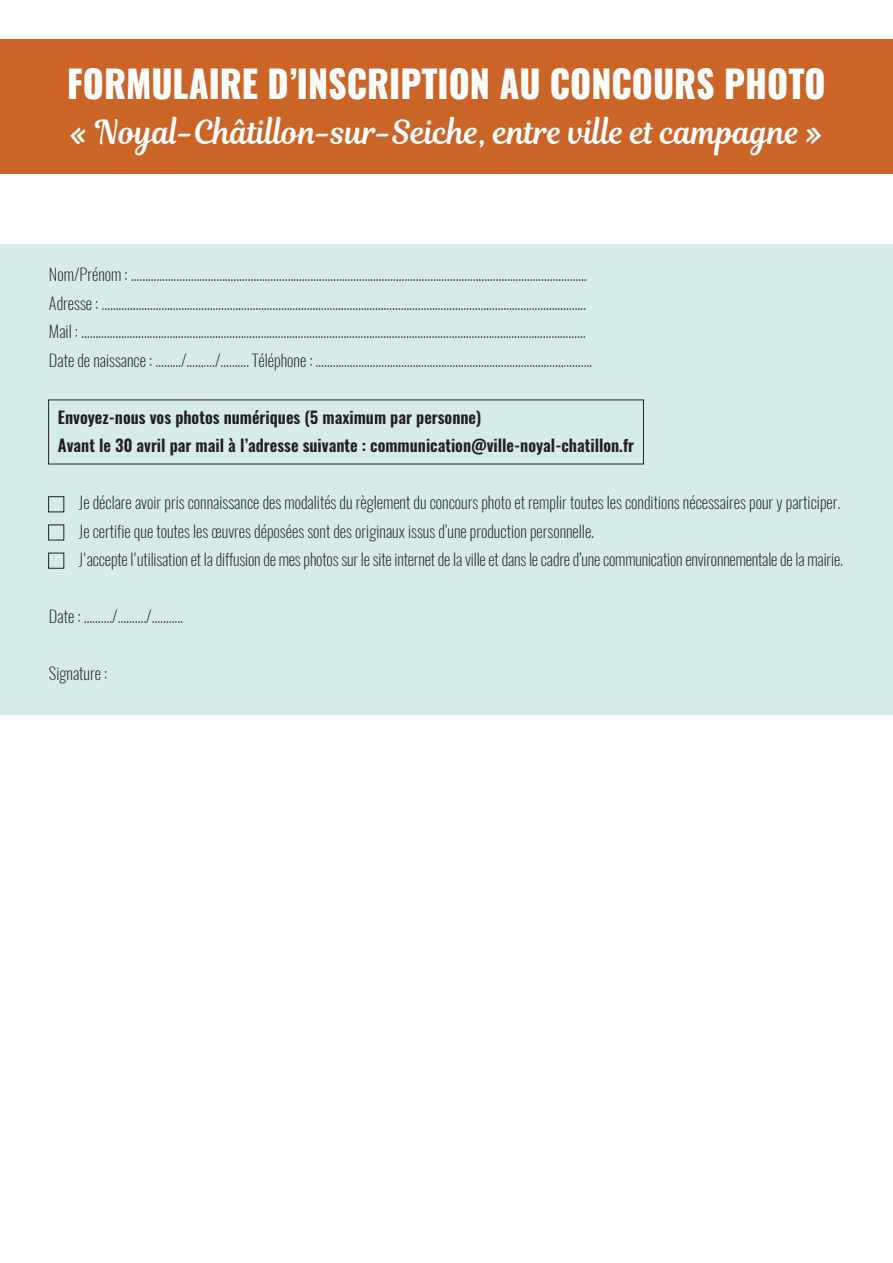
<style>
.page{position:relative;width:893px;height:1263px;background:#fff}
.page>*{position:absolute;margin:0;border:0;box-sizing:border-box;transform-origin:0 0}
.t1{font:800 37.5px "Oswald";color:#fff;scale:.94 1}
.t2{font:32.85px "Magnolia Script";color:#fff;scale:.94 1}
.t3{font:200 16.5px/28.5px "Oswald";color:#231f20}
.t4{font:600 16.5px/28.5px "Oswald";color:#231f20}
</style>
<div class="page">
<div style="left:0;top:244px;width:893px;height:471px;background:#d5ece8"></div>
<div style="left:0;top:39px;width:893px;height:134px;background:#cb6527"></div>
<div style="left:48px;top:496px;width:16px;height:16px;border:1px solid #231f20"></div>
<div style="left:48px;top:524px;width:16px;height:16px;border:1px solid #231f20"></div>
<div style="left:48px;top:553px;width:16px;height:16px;border:1px solid #231f20"></div>
<h1 class="t1" style="left:67px;top:58px;width:808px">FORMULAIRE D’INSCRIPTION AU CONCOURS PHOTO</h1>
<h2 class="t2" style="left:70px;top:109px;width:803px">« Noyal-Châtillon-sur-Seiche, entre ville et campagne »</h2>
<p class="t3" style="left:49px;top:260px;width:545px">Nom/Prénom : …………………………………………………………………………………………………………………………………………….<br>Adresse : ……………………………………………………………………………………………………………………………………………………..<br>Mail : …………………………………………………………………………………………………………………………………………………………… Date de naissance : ………/………./………. Téléphone : …………………………………………………………………………………….</p>
<p class="t4" style="left:58px;top:403px;width:578px">Envoyez-nous vos photos numériques (5 maximum par personne)<br>Avant le 30 avril par mail à l’adresse suivante : communication@ville-noyal-chatillon.fr</p>
<p class="t3" style="left:79px;top:488px;width:766px">Je déclare avoir pris connaissance des modalités du règlement du concours photo et remplir toutes les conditions nécessaires pour y participer.<br>Je certifie que toutes les œuvres déposées sont des originaux issus d’une production personnelle.<br>J'accepte l'utilisation et la diffusion de mes photos sur le site internet de la ville et dans le cadre d’une communication environnementale de la mairie.</p>
<p class="t3" style="left:49px;top:602px;width:136px">Date : ………./………./………..</p>
<p class="t3" style="left:49px;top:659px;width:60px">Signature :</p>
</div>
